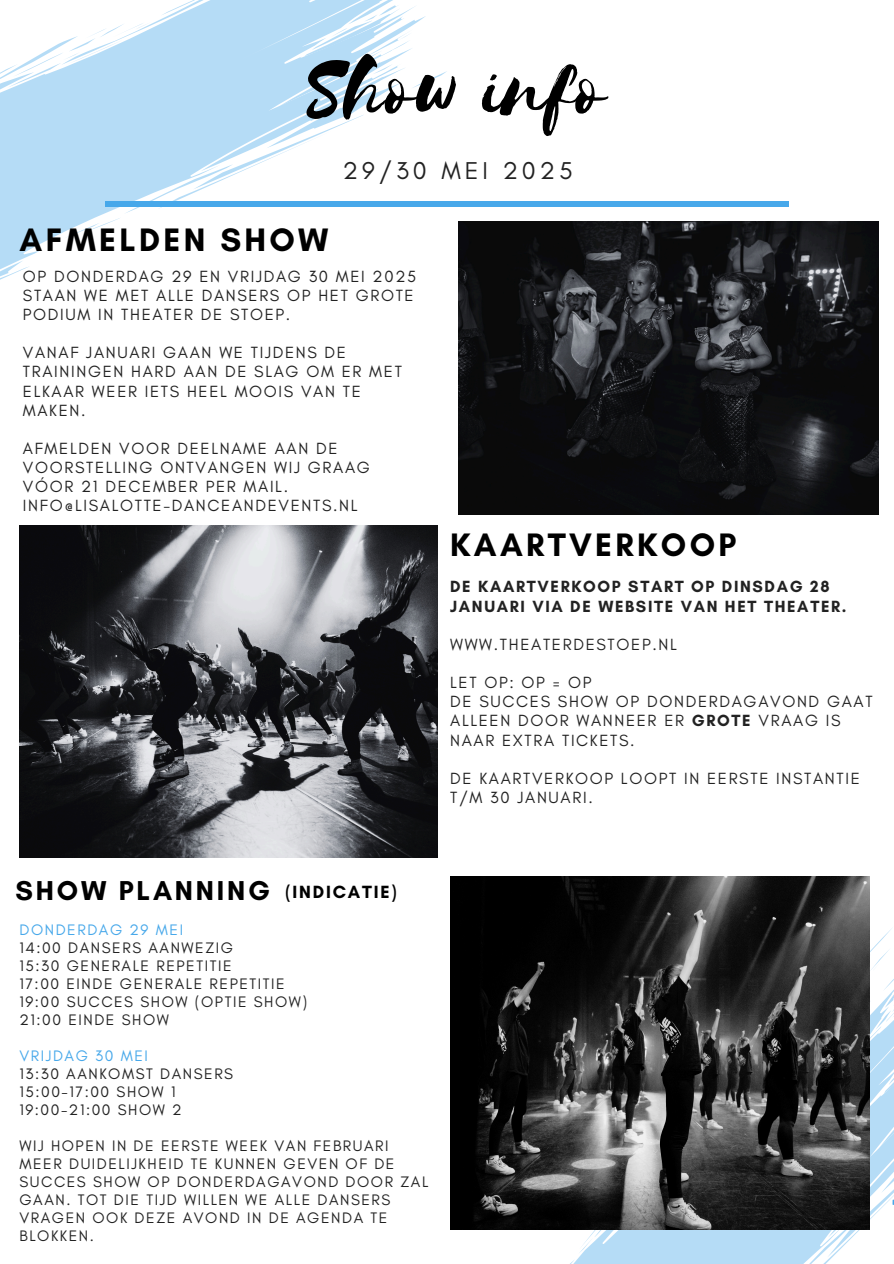
<style>
.page{position:relative;width:894px;height:1264px;background:#fff}
.page>*{position:absolute;margin:0;border:0;box-sizing:border-box;transform-origin:0 0}
.t1{font:91.05px "Selima";color:#000}
.t2{font:700 33.15px "Glacial Indifference";letter-spacing:.1em;color:#000}
.t3{font:700 27.75px "Glacial Indifference";letter-spacing:.1em;color:#000}
.t4{font:24.75px "Glacial Indifference";letter-spacing:.16em;color:#222}
.t5{font:700 18px "Glacial Indifference";letter-spacing:.1em;color:#000}
.t6{font:16.5px/19.2px "Glacial Indifference";letter-spacing:.1em;color:#222}
.t7{font:700 16.5px/19.2px "Glacial Indifference";letter-spacing:.1em;color:#222}
.t8{font:15.45px/18px "Glacial Indifference";letter-spacing:.1em;color:#222}
.t9{font:15.45px "Glacial Indifference";letter-spacing:.1em;color:#47a8ea}
.s1{font-weight:700}
</style>
<div class="page">
<svg style="left:0;top:273px;width:15px;height:7px"></svg>
<svg style="left:0;top:239px;width:50px;height:34px"></svg>
<svg style="left:0;top:0;width:447px;height:239px"></svg>
<img style="left:458px;top:222px;width:420px;height:292px">
<img style="left:19px;top:526px;width:419px;height:332px">
<svg style="left:547px;top:926px;width:346px;height:337px"></svg>
<div style="left:105px;top:201px;width:683px;height:6px;background:#47a8ea"></div>
<img style="left:450px;top:876px;width:418px;height:353px">
<p class="t1" style="left:309px;top:39px;width:299px">Show info</p>
<h2 class="t4" style="left:343px;top:155px;width:231px">29/30 MEI 2025</h2>
<h1 class="t2" style="left:20px;top:220px;width:310px">AFMELDEN SHOW</h1>
<p class="t6" style="left:23px;top:266px;width:394px">OP DONDERDAG 29 EN VRIJDAG 30 MEI 2025<br>STAAN WE MET ALLE DANSERS OP HET GROTE<br>PODIUM IN THEATER DE STOEP.</p>
<p class="t6" style="left:23px;top:343px;width:380px">VANAF JANUARI GAAN WE TIJDENS DE<br>TRAININGEN HARD AAN DE SLAG OM ER MET<br>ELKAAR WEER IETS HEEL MOOIS VAN TE<br>MAKEN.</p>
<h6 class="t6" style="left:23px;top:438px;width:348px">AFMELDEN VOOR DEELNAME AAN DE<br>VOORSTELLING ONTVANGEN WIJ GRAAG<br>VÓOR 21 DECEMBER PER MAIL.<br>INFO@LISALOTTE-DANCEANDEVENTS.NL</h6>
<h4 class="t2" style="left:450px;top:524px;width:287px">KAARTVERKOOP</h4>
<h6 class="t7" style="left:450px;top:577px;width:398px">DE KAARTVERKOOP START OP DINSDAG 28<br>JANUARI VIA DE WEBSITE VAN HET THEATER.</h6>
<h6 class="t6" style="left:450px;top:634px;width:228px">WWW.THEATERDESTOEP.NL</h6>
<p class="t6" style="left:450px;top:672px;width:424px">LET OP: OP = OP<br>DE SUCCES SHOW OP DONDERDAGAVOND GAAT<br>ALLEEN DOOR WANNEER ER <span class="s1">GROTE</span> VRAAG IS<br>NAAR EXTRA TICKETS.</p>
<h2 class="t6" style="left:450px;top:768px;width:411px">DE KAARTVERKOOP LOOPT IN EERSTE INSTANTIE<br>T/M 30 JANUARI.</h2>
<p class="t3" style="left:16px;top:873px;width:256px">SHOW PLANNING</p>
<p class="t5" style="left:285px;top:880px;width:113px">(INDICATIE)</p>
<h5 class="t9" style="left:19px;top:919px;width:165px">DONDERDAG 29 MEI</h5>
<h6 class="t8" style="left:19px;top:938px;width:215px">14:00 DANSERS AANWEZIG</h6>
<h6 class="t8" style="left:19px;top:956px;width:214px">15:30 GENERALE REPETITIE</h6>
<h6 class="t8" style="left:19px;top:974px;width:267px">17:00 EINDE GENERALE REPETITIE</h6>
<p class="t8" style="left:19px;top:992px;width:289px">19:00 SUCCES SHOW (OPTIE SHOW)</p>
<p class="t8" style="left:19px;top:1010px;width:151px">21:00 EINDE SHOW</p>
<p class="t9" style="left:19px;top:1045px;width:130px">VRIJDAG 30 MEI</p>
<h3 class="t8" style="left:19px;top:1064px;width:215px">13:30 AANKOMST DANSERS</h3>
<h5 class="t8" style="left:19px;top:1082px;width:157px">15:00-17:00 SHOW 1</h5>
<p class="t8" style="left:19px;top:1100px;width:164px">19:00-21:00 SHOW 2</p>
<p class="t8" style="left:19px;top:1136px;width:370px">WIJ HOPEN IN DE EERSTE WEEK VAN FEBRUARI</p>
<p class="t8" style="left:19px;top:1154px;width:410px">MEER DUIDELIJKHEID TE KUNNEN GEVEN OF DE<br>SUCCES SHOW OP DONDERDAGAVOND DOOR ZAL<br>GAAN. TOT DIE TIJD WILLEN WE ALLE DANSERS<br>VRAGEN OOK DEZE AVOND IN DE AGENDA TE<br>BLOKKEN.</p>
</div>
